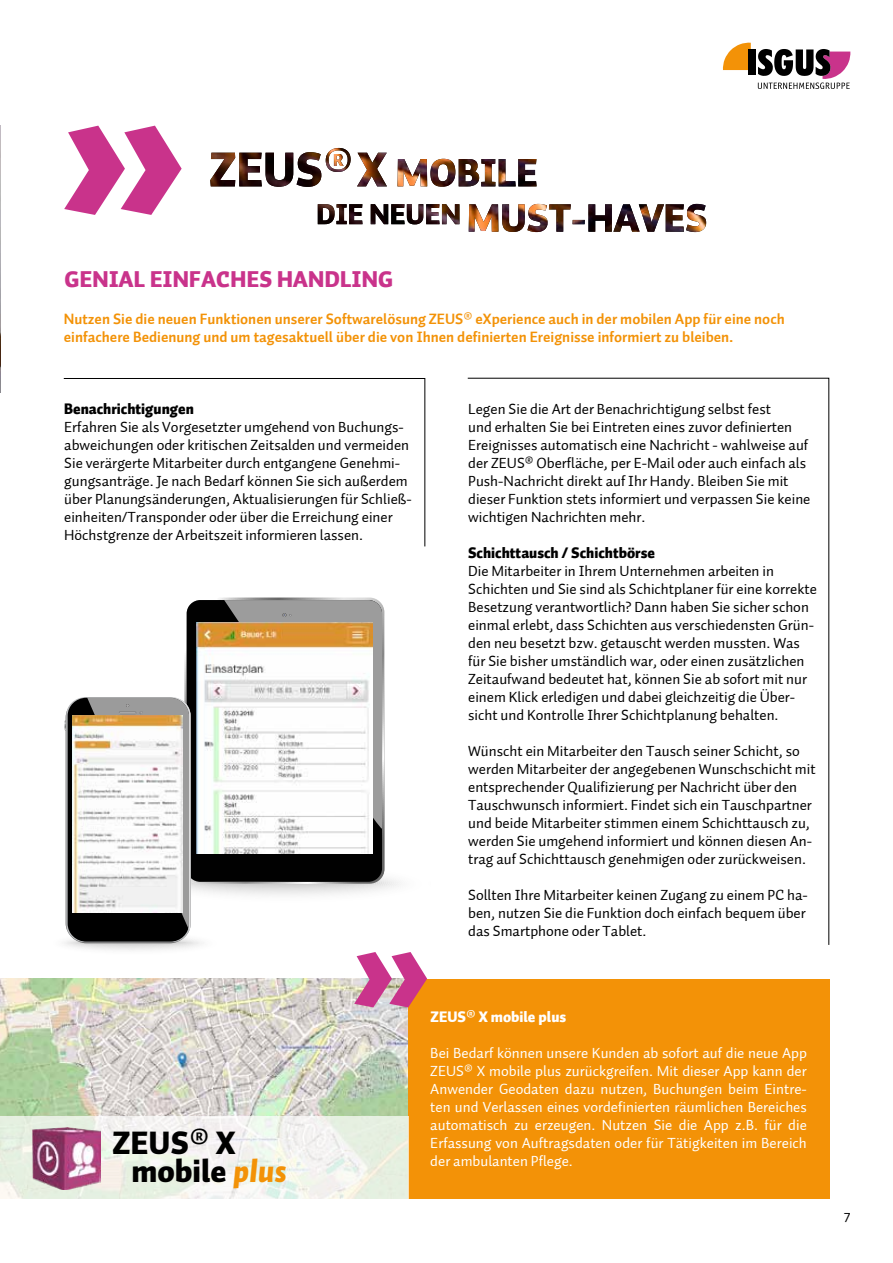
<style>
.page{position:relative;width:893px;height:1263px;background:#fff}
.page>*{position:absolute;margin:0;border:0;box-sizing:border-box;transform-origin:0 0}
.t1{font:900 31.8px/28.2px "Auto 1";color:#000}
.t2{font:22.5px "Auto 1 Black LF";letter-spacing:.015em;color:#c9338b}
.t3{font:15px/18px "Auto 1";color:#000}
.t4{font:15px/18px "Auto 1";color:#fff;text-align:justify}
.t5{font:15px/18px "Auto 1 Bold LF";color:#f39207}
.t6{font:15px "Auto 1 Black LF";color:#000}
.t7{font:15px "Auto 1 Black LF";color:#fff}
.s1{font-style:italic;color:#f39207}
</style>
<div class="page">
<svg style="left:723px;top:43px;width:28px;height:27px"></svg>
<div style="left:748px;top:49px;width:7px;height:26px;background:#000"></div>
<svg style="left:758px;top:49px;width:92px;height:40px"></svg>
<img style="left:0;top:126px;width:1px;height:266px">
<svg style="left:318px;top:204px;width:89px;height:21px"></svg>
<img style="left:407px;top:204px;width:299px;height:28px">
<svg style="left:452px;top:159px;width:85px;height:28px"></svg>
<img style="left:210px;top:148px;width:242px;height:39px">
<svg style="left:64px;top:126px;width:118px;height:89px"></svg>
<img style="left:0;top:979px;width:408px;height:137px">
<div style="left:408px;top:979px;width:421px;height:219px;background:#f39207"></div>
<svg style="left:50px;top:600px;width:377px;height:407px"></svg>
<svg style="left:0;top:1116px;width:408px;height:83px"></svg>
<img style="left:33px;top:1127px;width:67px;height:63px">
<svg style="left:63px;top:378px;width:363px;height:169px"></svg>
<svg style="left:467px;top:377px;width:363px;height:568px"></svg>
<h2 class="t2" style="left:64px;top:264px;width:330px">GENIAL EINFACHES HANDLING</h2>
<p class="t5" style="left:64px;top:310px;width:722px">Nutzen Sie die neuen Funktionen unserer Softwarelösung ZEUS® eXperience auch in der mobilen App für eine noch einfachere Bedienung und um tagesaktuell über die von Ihnen definierten Ereignisse informiert zu bleiben.</p>
<p class="t6" style="left:64px;top:399px;width:131px">Benachrichtigungen</p>
<p class="t3" style="left:64px;top:418px;width:349px">Erfahren Sie als Vorgesetzter umgehend von Buchungs&shy;abweichungen oder kritischen Zeitsalden und vermeiden Sie verärgerte Mitarbeiter durch entgangene Genehmi&shy;gungsanträge. Je nach Bedarf können Sie sich außerdem über Planungsänderungen, Aktualisierungen für Schließ&shy;einheiten/Transponder oder über die Erreichung einer Höchstgrenze der Arbeitszeit informieren lassen.</p>
<p class="t3" style="left:468px;top:400px;width:344px">Legen Sie die Art der Benachrichtigung selbst fest<br>und erhalten Sie bei Eintreten eines zuvor definierten Ereignisses automatisch eine Nachricht - wahlweise auf der ZEUS® Oberfläche, per E-Mail oder auch einfach als Push-Nachricht direkt auf Ihr Handy. Bleiben Sie mit dieser Funktion stets informiert und verpassen Sie keine wichtigen Nachrichten mehr.</p>
<p class="t6" style="left:468px;top:543px;width:188px">Schichttausch / Schichtbörse</p>
<p class="t3" style="left:468px;top:562px;width:350px">Die Mitarbeiter in Ihrem Unternehmen arbeiten in Schichten und Sie sind als Schichtplaner für eine korrekte Besetzung verantwortlich? Dann haben Sie sicher schon einmal erlebt, dass Schichten aus verschiedensten Grün&shy;den neu besetzt bzw. getauscht werden mussten. Was für Sie bisher umständlich war, oder einen zusätzlichen Zeitaufwand bedeutet hat, können Sie ab sofort mit nur einem Klick erledigen und dabei gleichzeitig die Über&shy;sicht und Kontrolle Ihrer Schichtplanung behalten.</p>
<p class="t3" style="left:468px;top:742px;width:349px">Wünscht ein Mitarbeiter den Tausch seiner Schicht, so werden Mitarbeiter der angegebenen Wunschschicht mit entsprechender Qualifizierung per Nachricht über den Tauschwunsch informiert. Findet sich ein Tauschpartner und beide Mitarbeiter stimmen einem Schichttausch zu, werden Sie umgehend informiert und können diesen An&shy;trag auf Schichttausch genehmigen oder zurückweisen.</p>
<p class="t3" style="left:468px;top:886px;width:341px">Sollten Ihre Mitarbeiter keinen Zugang zu einem PC ha&shy;ben, nutzen Sie die Funktion doch einfach bequem über das Smartphone oder Tablet.</p>
<h1 class="t1" style="left:132px;top:1130px;width:157px;text-indent:-20px">ZEUS® X mobile <span class="s1">plus</span></h1>
<p class="t7" style="left:430px;top:1007px;width:137px">ZEUS® X mobile plus</p>
<p class="t4" style="left:430px;top:1044px;width:378px">Bei Bedarf können unsere Kunden ab sofort auf die neue App ZEUS® X mobile plus zurückgreifen. Mit dieser App kann der Anwender Geodaten dazu nutzen, Buchungen beim Eintre&shy;ten und Verlassen eines vordefinierten räumlichen Bereiches automatisch zu erzeugen. Nutzen Sie die App z.B. für die Erfassung von Auftragsdaten oder für Tätigkeiten im Bereich der ambulanten Pflege.</p>
<p class="t3" style="left:844px;top:1206px;width:8px">7</p>
</div>
